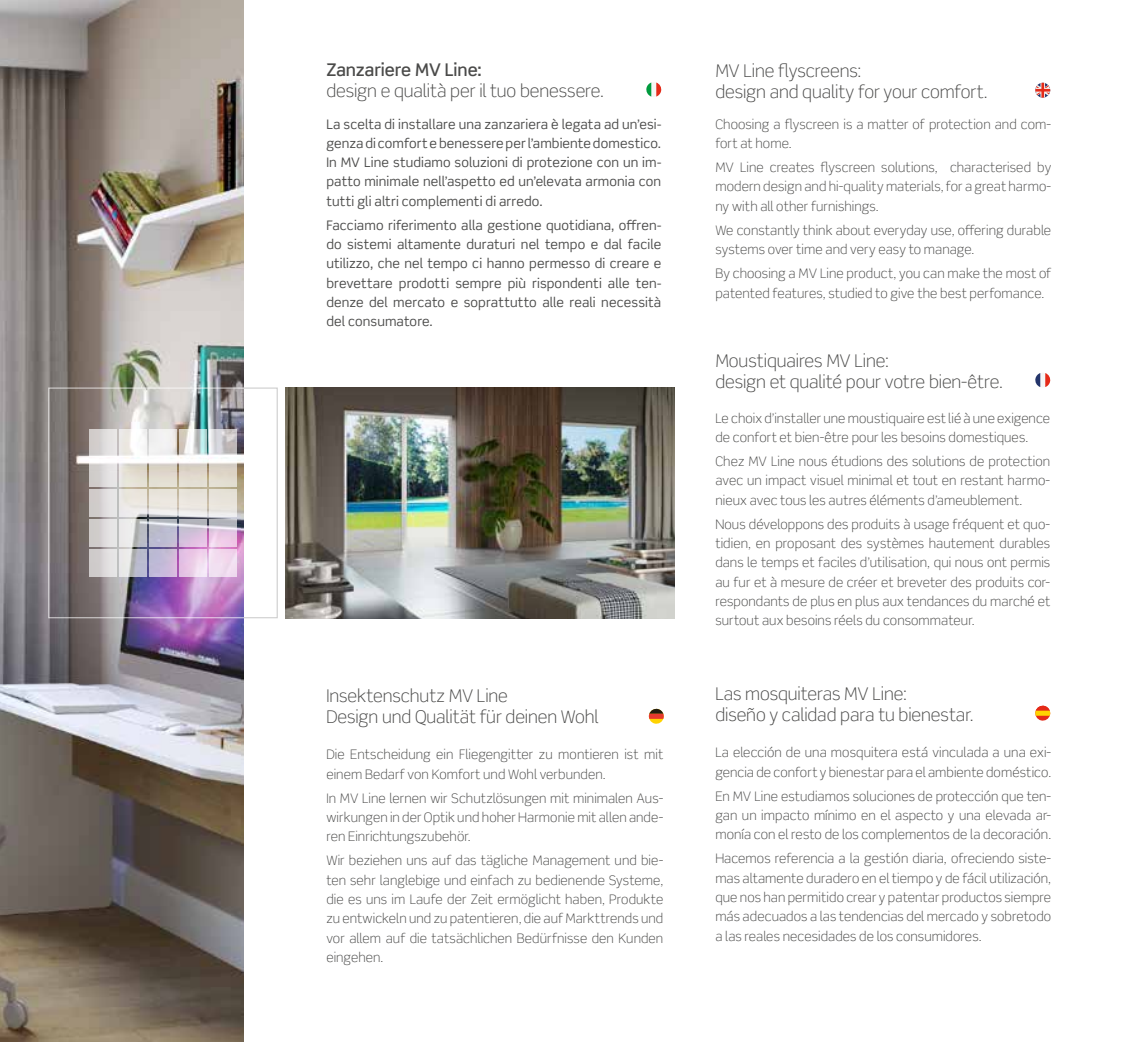
<style>
.page{position:relative;width:1141px;height:1042px;background:#fff}
.page>*{position:absolute;margin:0;border:0;box-sizing:border-box;transform-origin:0 0}
.t1{font:300 17.5px/21px "Scene Std";letter-spacing:-.005em;color:#4a4a49}
.t2{font:500 17.5px "Scene Std";letter-spacing:-.005em;color:#4a4a49}
.t3{font:300 13.12px/19.2px "Scene Std";letter-spacing:.01em;color:#4a4a49;text-align:justify}
.t4{font:13.12px/19.2px "Scene Std";letter-spacing:.01em;color:#4a4a49;text-align:justify}
</style>
<div class="page">
<img style="left:0;top:0;width:243px;height:1042px">
<svg style="left:1035px;top:373px;width:16px;height:14px"></svg>
<svg style="left:646px;top:82px;width:16px;height:15px"></svg>
<svg style="left:648px;top:708px;width:16px;height:16px"></svg>
<svg style="left:1035px;top:82px;width:16px;height:16px"></svg>
<svg style="left:1035px;top:705px;width:16px;height:16px"></svg>
<svg style="left:90px;top:429px;width:146px;height:147px;background:#d9d3d7"></svg>
<div style="left:48px;top:387px;width:230px;height:231px;border:1px solid #d0d0d0"></div>
<img style="left:285px;top:388px;width:390px;height:230px">
<h1 class="t2" style="left:326px;top:59px;width:157px">Zanzariere MV Line:</h1>
<h1 class="t1" style="left:326px;top:80px;width:279px">design e qualità per il tuo benessere.</h1>
<p class="t4" style="left:326px;top:114px;width:336px">La scelta di installare una zanzariera è legata ad un’esi&shy;genza di comfort e benessere per l’ambiente domestico.<br>In MV Line studiamo soluzioni di protezione con un im&shy;patto minimale nell’aspetto ed un’elevata armonia con tutti gli altri complementi di arredo.</p>
<p class="t4" style="left:326px;top:215px;width:336px">Facciamo riferimento alla gestione quotidiana, offren&shy;do sistemi altamente duraturi nel tempo e dal facile utilizzo, che nel tempo ci hanno permesso di creare e brevettare prodotti sempre più rispondenti alle ten&shy;denze del mercato e soprattutto alle reali necessità del consumatore.</p>
<h1 class="t1" style="left:326px;top:685px;width:274px">Insektenschutz MV Line<br>Design und Qualität für deinen Wohl</h1>
<p class="t3" style="left:326px;top:745px;width:338px">Die Entscheidung ein Fliegengitter zu montieren ist mit einem Bedarf von Komfort und Wohl verbunden.</p>
<p class="t3" style="left:326px;top:788px;width:338px">In MV Line lernen wir Schutzlösungen mit minimalen Aus&shy;wirkungen in der Optik und hoher Harmonie mit allen ande&shy;ren Einrichtungszubehör.</p>
<p class="t3" style="left:326px;top:851px;width:338px">Wir beziehen uns auf das tägliche Management und bie&shy;ten sehr langlebige und einfach zu bedienende Systeme, die es uns im Laufe der Zeit ermöglicht haben, Produkte zu entwickeln und zu patentieren, die auf Markttrends und vor allem auf die tatsächlichen Bedürfnisse den Kunden eingehen.</p>
<h1 class="t1" style="left:715px;top:60px;width:274px">MV Line flyscreens:<br>design and quality for your comfort.</h1>
<p class="t3" style="left:715px;top:114px;width:337px">Choosing a flyscreen is a matter of protection and com&shy;fort at home.</p>
<p class="t3" style="left:715px;top:158px;width:337px">MV Line creates flyscreen solutions, characterised by modern design and hi-quality materials, for a great harmo&shy;ny with all other furnishings.</p>
<p class="t3" style="left:715px;top:221px;width:337px">We constantly think about everyday use, offering durable systems over time and very easy to manage.</p>
<p class="t3" style="left:715px;top:264px;width:337px">By choosing a MV Line product, you can make the most of patented features, studied to give the best perfomance.</p>
<h1 class="t1" style="left:715px;top:350px;width:289px">Moustiquaires MV Line:<br>design et qualité pour votre bien-être.</h1>
<p class="t3" style="left:715px;top:408px;width:336px">Le choix d’installer une moustiquaire est lié à une exigence de confort et bien-être pour les besoins domestiques.</p>
<p class="t3" style="left:715px;top:452px;width:336px">Chez MV Line nous étudions des solutions de protection avec un impact visuel minimal et tout en restant harmo&shy;nieux avec tous les autres éléments d’ameublement.</p>
<p class="t3" style="left:715px;top:514px;width:336px">Nous développons des produits à usage fréquent et quo&shy;tidien, en proposant des systèmes hautement durables dans le temps et faciles d’utilisation, qui nous ont permis au fur et à mesure de créer et breveter des produits cor&shy;respondants de plus en plus aux tendances du marché et surtout aux besoins réels du consommateur.</p>
<h1 class="t1" style="left:715px;top:683px;width:260px">Las mosquiteras MV Line:<br>diseño y calidad para tu bienestar.</h1>
<p class="t3" style="left:715px;top:743px;width:337px">La elección de una mosquitera está vinculada a una exi&shy;gencia de confort y bienestar para el ambiente doméstico.</p>
<p class="t3" style="left:715px;top:786px;width:337px">En MV Line estudiamos soluciones de protección que ten&shy;gan un impacto mínimo en el aspecto y una elevada ar&shy;monía con el resto de los complementos de la decoración.</p>
<p class="t3" style="left:715px;top:849px;width:337px">Hacemos referencia a la gestión diaria, ofreciendo siste&shy;mas altamente duradero en el tiempo y de fácil utilización, que nos han permitido crear y patentar productos siempre más adecuados a las tendencias del mercado y sobretodo a las reales necesidades de los consumidores.</p>
</div>
